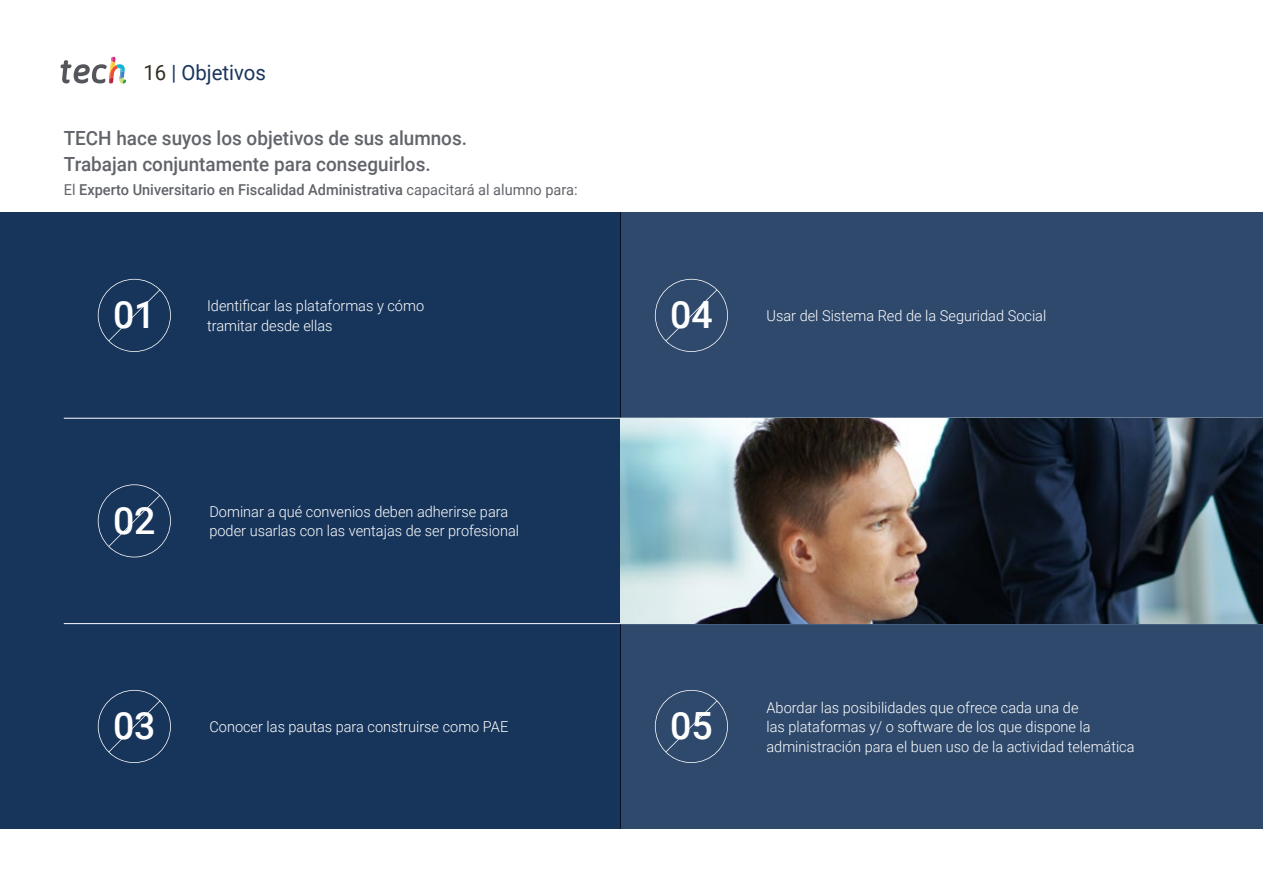
<style>
.page{position:relative;width:1263px;height:893px;background:#fff}
.page>*{position:absolute;margin:0;border:0;box-sizing:border-box;transform-origin:0 0}
.t1{font:500 37.5px "Roboto";color:#fff}
.t2{font:21px "Roboto";color:#1a355c}
.t3{font:500 19.5px/25.5px "Roboto";color:#61646a}
.t4{font:300 15px/19.5px "Roboto";color:#fff}
.t5{font:500 15px "Roboto";color:#61646a}
.s1{color:#312e20}
.s2{font-weight:400}
</style>
<div class="page">
<div style="left:0;top:213px;width:621px;height:616px;background:#17355b"></div>
<div style="left:621px;top:213px;width:642px;height:616px;background:#2e496b"></div>
<svg style="left:98px;top:279px;width:73px;height:73px"></svg>
<svg style="left:98px;top:690px;width:73px;height:73px"></svg>
<svg style="left:98px;top:484px;width:73px;height:73px"></svg>
<svg style="left:655px;top:279px;width:73px;height:73px"></svg>
<svg style="left:655px;top:690px;width:73px;height:73px"></svg>
<hr style="left:64px;top:418px;width:1199px;height:1px;background:#fff">
<hr style="left:64px;top:623px;width:1199px;height:1px;background:#fff">
<img style="left:621px;top:418px;width:642px;height:205px">
<svg style="left:61px;top:57px;width:65px;height:27px"></svg>
<h2 class="t2" style="left:144px;top:57px;width:124px"><span class="s1">16</span> | Objetivos</h2>
<h3 class="t3" style="left:64px;top:125px;width:405px">TECH hace suyos los objetivos de sus alumnos.<br>Trabajan conjuntamente para conseguirlos.</h3>
<p class="t5" style="left:64px;top:179px;width:515px"><span class="s2">El</span> Experto Universitario en Fiscalidad Administrativa <span class="s2">capacitará al alumno para:</span></p>
<h1 class="t1" style="left:113px;top:288px;width:44px">01</h1>
<p class="t4" style="left:207px;top:296px;width:219px">Identificar las plataformas y cómo</p>
<p class="t4" style="left:207px;top:315px;width:127px">tramitar desde ellas</p>
<h1 class="t1" style="left:113px;top:494px;width:44px">02</h1>
<p class="t4" style="left:209px;top:501px;width:300px">Dominar a qué convenios deben adherirse para</p>
<p class="t4" style="left:209px;top:521px;width:311px">poder usarlas con las ventajas de ser profesional</p>
<h1 class="t1" style="left:113px;top:699px;width:44px">03</h1>
<p class="t4" style="left:209px;top:716px;width:300px">Conocer las pautas para construirse como PAE</p>
<h1 class="t1" style="left:670px;top:288px;width:44px">04</h1>
<p class="t4" style="left:766px;top:305px;width:281px">Usar del Sistema Red de la Seguridad Social</p>
<h1 class="t1" style="left:670px;top:699px;width:44px">05</h1>
<p class="t4" style="left:766px;top:697px;width:370px">Abordar las posibilidades que ofrece cada una de<br>las plataformas y/ o software de los que dispone la administración para el buen uso de la actividad telemática</p>
</div>
